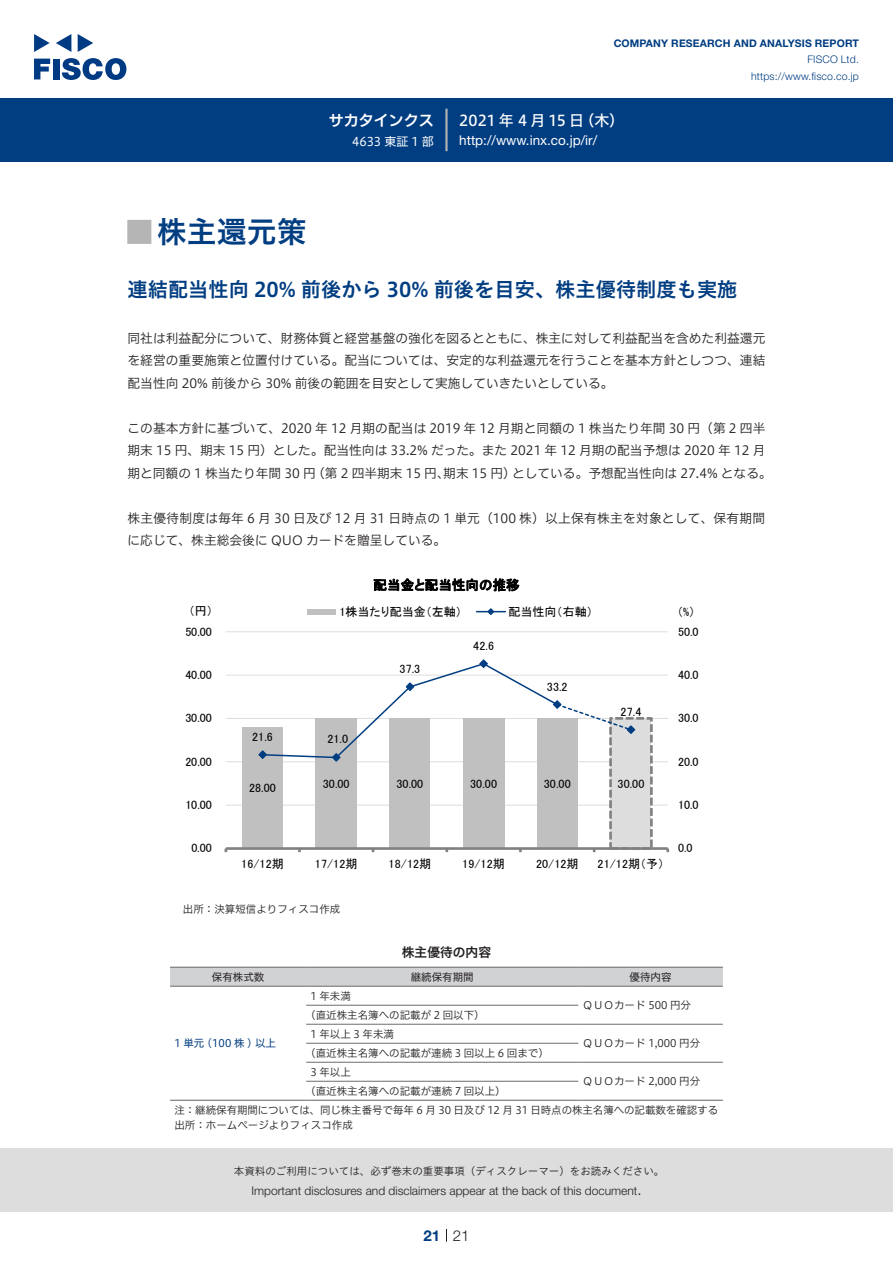
<style>
.page{position:relative;width:893px;height:1263px;background:#fff}
.page>*{position:absolute;margin:0;border:0;box-sizing:border-box;transform-origin:0 0}
.t1{font:30px "Hiragino UD Sans Std N W6";color:#003d81}
.t2{font:700 24px "Koz Go Pro";color:#b5b5b6}
.t3{font:20.25px "Hiragino UD Sans Std W6";color:#003d81}
.t4{font:15px "Hiragino UD Sans F Std N W5";color:#fff}
.t5{font:15px "Hiragino UD Sans F Std N W6";color:#fff}
.t6{font:300 15px "Helvetica Neue LT Std";color:#231f20}
.t7{font:700 15px "Helvetica Neue LT Std";color:#003d81}
.t8{font:13.5px "Helvetica Neue LT Std";color:#fff}
.t9{font:13.5px "MS P Gothic";letter-spacing:.01em;color:#000}
.t10{font:12.75px/22.5px "Hiragino UD Sans F Std N W3";color:#231f20;text-align:justify}
.t11{font:12.75px "Hiragino UD Sans F Std N W6";color:#231f20}
.t12{font:12.15px "MS P Gothic";letter-spacing:.005em;color:#000}
.t13{font:12px "MS P Gothic";letter-spacing:.005em;color:#000}
.t14{font:300 12px "Helvetica Neue LT Std";color:#231f20}
.t15{font:12px "Hiragino UD Sans F Std N W4";color:#fff}
.t16{font:10.5px/15px "Hiragino UD Sans F Std N W3";color:#231f20}
.t17{font:10.5px "Hiragino UD Sans Std W3";color:#231f20}
.t18{font:700 10.5px "Helvetica Neue LT Std";letter-spacing:.015em;color:#003d81}
.t19{font:300 10.5px/16.5px "Helvetica Neue LT Std";letter-spacing:.015em;color:#003d81;text-align:right}
.t20{font:10.5px "Hiragino UD Sans F Std N W4";color:#231f20}
.t21{font:10.5px "Hiragino UD Sans F Std N W4";color:#003d81}
</style>
<div class="page">
<div style="left:0;top:1148px;width:893px;height:64px;background:#ddd"></div>
<svg style="left:34px;top:59px;width:16px;height:20px"></svg>
<div style="left:53px;top:59px;width:6px;height:20px;background:#003a83"></div>
<svg style="left:62px;top:58px;width:64px;height:22px"></svg>
<svg style="left:34px;top:34px;width:16px;height:18px"></svg>
<svg style="left:78px;top:34px;width:15px;height:18px"></svg>
<svg style="left:56px;top:34px;width:15px;height:18px"></svg>
<div style="left:0;top:98px;width:893px;height:64px;background:#003d81"></div>
<hr style="left:445px;top:109px;width:3px;height:42px;background:#b5b5b6">
<svg style="left:446px;top:1229px;width:1px;height:13px"></svg>
<hr style="left:226px;top:805px;width:442px;height:1px;background:#ddd">
<hr style="left:226px;top:761px;width:442px;height:1px;background:#ddd">
<hr style="left:226px;top:718px;width:442px;height:1px;background:#ddd">
<hr style="left:226px;top:675px;width:442px;height:1px;background:#ddd">
<hr style="left:226px;top:631px;width:442px;height:1px;background:#ddd">
<div style="left:242px;top:727px;width:41px;height:121px;background:#c0c0c0"></div>
<div style="left:316px;top:718px;width:41px;height:130px;background:#c0c0c0"></div>
<div style="left:389px;top:718px;width:41px;height:130px;background:#c0c0c0"></div>
<div style="left:463px;top:718px;width:41px;height:130px;background:#c0c0c0"></div>
<div style="left:537px;top:718px;width:41px;height:130px;background:#c0c0c0"></div>
<div style="left:610px;top:718px;width:41px;height:130px;background:#ddd"></div>
<div style="left:609px;top:717px;width:44px;height:132px;border:3px dashed #808080"></div>
<hr style="left:226px;top:847px;width:442px;height:3px;background:#808080">
<svg style="left:257px;top:659px;width:379px;height:104px"></svg>
<div style="left:307px;top:609px;width:29px;height:6px;background:#c0c0c0"></div>
<svg style="left:477px;top:608px;width:28px;height:7px"></svg>
<div style="left:170px;top:968px;width:553px;height:18px;background:#d1d2d4"></div>
<hr style="left:170px;top:986px;width:136px;height:1px;background:#6c6d70">
<hr style="left:306px;top:986px;width:272px;height:1px;background:#6c6d70">
<hr style="left:578px;top:986px;width:145px;height:1px;background:#6c6d70">
<hr style="left:306px;top:1005px;width:272px;height:1px;background:#6c6d70">
<hr style="left:306px;top:1024px;width:272px;height:1px;background:#6c6d70">
<hr style="left:578px;top:1024px;width:145px;height:1px;background:#6c6d70">
<hr style="left:306px;top:1043px;width:272px;height:1px;background:#6c6d70">
<hr style="left:306px;top:1062px;width:272px;height:1px;background:#6c6d70">
<hr style="left:578px;top:1062px;width:145px;height:1px;background:#6c6d70">
<hr style="left:306px;top:1081px;width:272px;height:1px;background:#6c6d70">
<hr style="left:170px;top:967px;width:136px;height:1px;background:#6c6d70">
<hr style="left:306px;top:967px;width:272px;height:1px;background:#6c6d70">
<hr style="left:578px;top:967px;width:145px;height:1px;background:#6c6d70">
<hr style="left:170px;top:1100px;width:136px;height:1px;background:#6c6d70">
<hr style="left:578px;top:1100px;width:145px;height:1px;background:#6c6d70">
<hr style="left:306px;top:1100px;width:272px;height:1px;background:#6c6d70">
<p class="t5" style="left:329px;top:109px;width:107px">サカタインクス</p>
<p class="t15" style="left:352px;top:132px;width:83px">4633 東証 1 部</p>
<p class="t18" style="left:614px;top:37px;width:247px">COMPANY RESEARCH AND ANALYSIS REPORT</p>
<p class="t19" style="left:751px;top:51px;width:109px">FISCO Ltd. https://www.fisco.co j p.</p>
<p class="t4" style="left:459px;top:109px;width:126px">2021 年 4 月 15 日</p>
<p class="t4" style="left:579px;top:109px;width:46px">（木(</p>
<p class="t8" style="left:459px;top:132px;width:139px">http: / / w w w . i n x . c o j p. /i r/</p>
<h1 class="t1" style="left:157px;top:209px;width:151px">株主還元策</h1>
<h2 class="t2" style="left:128px;top:217px;width:25px">█</h2>
<h3 class="t3" style="left:128px;top:274px;width:611px">連結配当性向 20% 前後から 30% 前後を目安、株主優待制度も実施</h3>
<p class="t10" style="left:128px;top:326px;width:639px">同社は利益配分について、財務体質と経営基盤の強化を図るとともに、株主に対して利益配当を含めた利益還元を経営の重要施策と位置付けている。配当については、安定的な利益還元を行うことを基本方針としつつ、連結配当性向 20% 前後から 30% 前後の範囲を目安として実施していきたいとしている。</p>
<p class="t10" style="left:128px;top:416px;width:639px">この基本方針に基づいて、2020 年 12 月期の配当は 2019 年 12 月期と同額の 1 株当たり年間 30 円（第 2 四半</p>
<p class="t10" style="left:128px;top:439px;width:639px">期末 15 円、期末 15 円）とした。配当性向は 33.2% だった。また 2021 年 12 月期の配当予想は 2020 年 12 月</p>
<p class="t10" style="left:512px;top:461px;width:261px">としている。予想配当性向は 27.4% となる。</p>
<p class="t10" style="left:128px;top:461px;width:190px">期と同額の 1 株当たり年間 30 円</p>
<p class="t10" style="left:128px;top:506px;width:639px">株主優待制度は毎年 6 月 30 日及び 12 月 31 日時点の 1 単元（100 株）以上保有株主を対象として、保有期間に応じて、株主総会後に QUO カードを贈呈している。</p>
<p class="t10" style="left:312px;top:461px;width:139px">（第 2 四半期末 15 円、</p>
<p class="t10" style="left:443px;top:461px;width:74px">期末 15 円）</p>
<p class="t13" style="left:189px;top:604px;width:26px">円（ (</p>
<p class="t13" style="left:185px;top:625px;width:28px">50.00</p>
<p class="t13" style="left:185px;top:669px;width:28px">40.00</p>
<p class="t13" style="left:185px;top:712px;width:28px">30.00</p>
<p class="t13" style="left:185px;top:755px;width:28px">20.00</p>
<p class="t12" style="left:185px;top:799px;width:28px">10.00</p>
<p class="t13" style="left:191px;top:842px;width:22px">0.00</p>
<p class="t13" style="left:252px;top:730px;width:22px">21.6</p>
<p class="t13" style="left:249px;top:782px;width:28px">28.00</p>
<p class="t13" style="left:241px;top:857px;width:44px">16/12期</p>
<p class="t9" style="left:373px;top:578px;width:148px">配当金と配当性向の推移</p>
<p class="t13" style="left:508px;top:605px;width:86px">配当性向（右軸(</p>
<p class="t13" style="left:339px;top:605px;width:124px">1株当たり配当金（左軸）</p>
<p class="t13" style="left:327px;top:733px;width:22px">21.0</p>
<p class="t13" style="left:323px;top:777px;width:28px">30.00</p>
<p class="t13" style="left:315px;top:857px;width:44px">17/12期</p>
<p class="t13" style="left:400px;top:662px;width:22px">37.3</p>
<p class="t13" style="left:396px;top:777px;width:28px">30.00</p>
<p class="t13" style="left:389px;top:857px;width:44px">18/12期</p>
<p class="t12" style="left:473px;top:639px;width:22px">42.6</p>
<p class="t13" style="left:470px;top:777px;width:28px">30.00</p>
<p class="t13" style="left:462px;top:857px;width:44px">19/12期</p>
<p class="t13" style="left:547px;top:680px;width:22px">33.2</p>
<p class="t13" style="left:544px;top:777px;width:28px">30.00</p>
<p class="t12" style="left:621px;top:705px;width:22px">27.4</p>
<p class="t13" style="left:618px;top:777px;width:28px">30.00</p>
<p class="t13" style="left:536px;top:857px;width:44px">20/12期</p>
<p class="t13" style="left:598px;top:857px;width:68px">21/12期予（ (</p>
<p class="t16" style="left:183px;top:901px;width:159px">出所：決算短信よりフィスコ作成</p>
<p class="t11" style="left:402px;top:942px;width:91px">株主優待の内容</p>
<p class="t13" style="left:677px;top:606px;width:20px">(%)</p>
<p class="t13" style="left:678px;top:625px;width:22px">50.0</p>
<p class="t13" style="left:678px;top:669px;width:22px">40.0</p>
<p class="t13" style="left:678px;top:712px;width:22px">30.0</p>
<p class="t13" style="left:678px;top:755px;width:22px">20.0</p>
<p class="t12" style="left:678px;top:799px;width:22px">10.0</p>
<p class="t13" style="left:678px;top:842px;width:16px">0.0</p>
<p class="t20" style="left:212px;top:969px;width:54px">保有株式数</p>
<p class="t21" style="left:174px;top:1035px;width:103px">1 単元 (100 株 ) 以上</p>
<p class="t16" style="left:310px;top:988px;width:42px">1 年未満</p>
<p class="t20" style="left:411px;top:969px;width:64px">継続保有期間</p>
<p class="t16" style="left:305px;top:1007px;width:181px">（直近株主名簿への記載が 2 回以下(</p>
<p class="t16" style="left:310px;top:1026px;width:85px">1 年以上 3 年未満</p>
<p class="t16" style="left:305px;top:1045px;width:245px">（直近株主名簿への記載が連続 3 回以上 6 回まで(</p>
<p class="t20" style="left:630px;top:969px;width:43px">優待内容</p>
<p class="t16" style="left:583px;top:997px;width:110px">ＱＵＯカード 500 円分</p>
<p class="t16" style="left:583px;top:1035px;width:119px">ＱＵＯカード 1,000 円分</p>
<p class="t16" style="left:310px;top:1064px;width:42px">3 年以上</p>
<p class="t16" style="left:174px;top:1102px;width:545px">注：継続保有期間については、同じ株主番号で毎年 6 月 30 日及び 12 月 31 日時点の株主名簿への記載数を確認する出所：ホームページよりフィスコ作成</p>
<p class="t16" style="left:583px;top:1073px;width:119px">ＱＵＯカード 2,000 円分</p>
<p class="t16" style="left:305px;top:1083px;width:202px">（直近株主名簿への記載が連続 7 回以上(</p>
<p class="t17" style="left:234px;top:1163px;width:432px">本資料のご利用については、必ず巻末の重要事項（ディスクレーマー）をお読みください。</p>
<p class="t6" style="left:637px;top:1180px;width:6px">.</p>
<p class="t14" style="left:251px;top:1183px;width:387px">Important disclosures and disclaimers appear at the back of this document</p>
<p class="t7" style="left:423px;top:1226px;width:18px">21</p>
<p class="t6" style="left:453px;top:1226px;width:18px">21</p>
</div>
